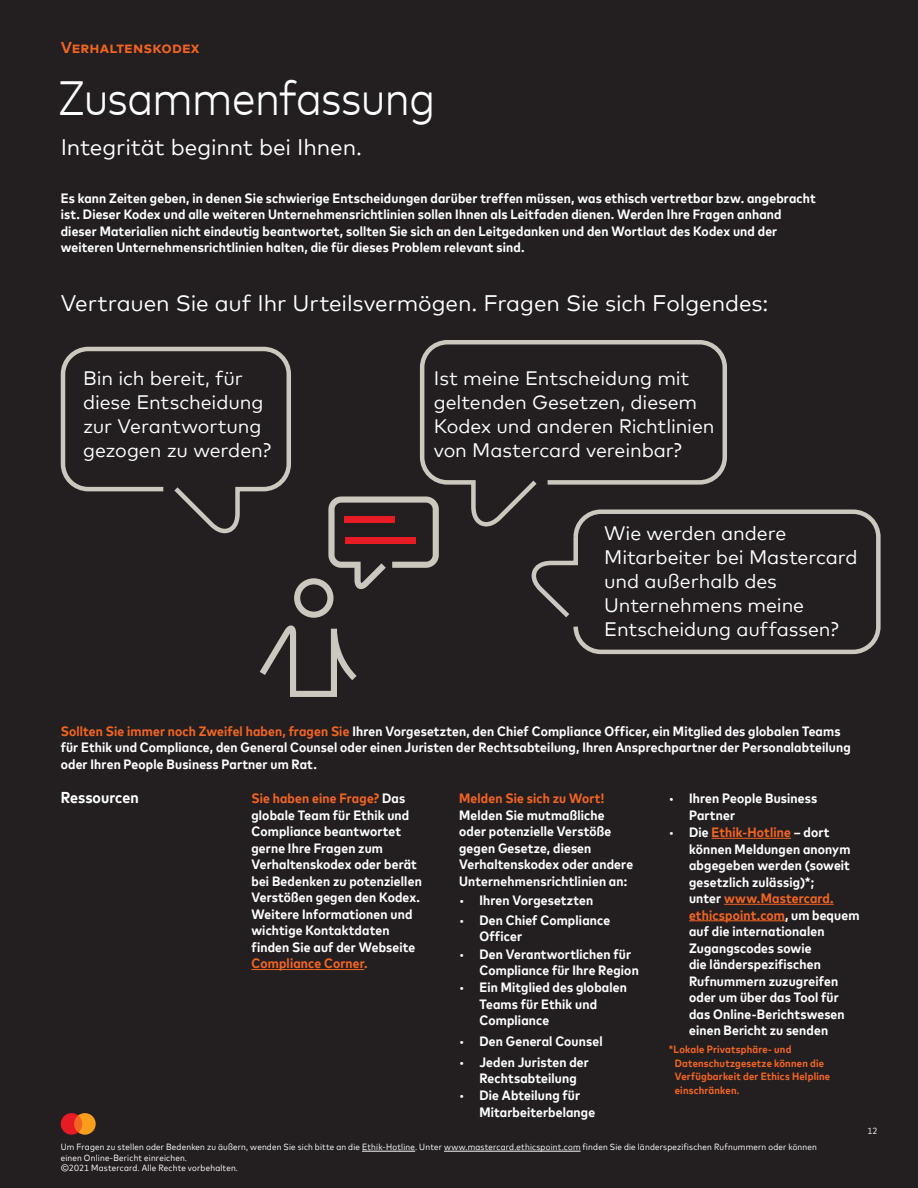
<style>
.page{position:relative;width:918px;height:1188px;background:#231f20}
.page>*{position:absolute;margin:0;border:0;box-sizing:border-box;transform-origin:0 0}
.Sections{font:300 48px "Mark For MC Nrw";letter-spacing:-.015em;color:#fff}
.MC_-_Intro__regular{font:22.5px "Mark Offc For MC";letter-spacing:-.005em;color:#fff}
.MC_-_Intro__regular-2{font:19.5px/24px "Mark Offc For MC";letter-spacing:-.005em;color:#fff}
.t1{font:700 15.75px "Mark Sc Offc For MC";letter-spacing:.01em;color:#f36421}
.Sections-2{font:700 15.75px "Mark For MC Nrw";letter-spacing:.005em;color:#fff}
.MC_-_SML_Body__book{font:700 13.5px/16.5px "Mark For MC Nrw";letter-spacing:.015em;color:#fff}
.MC_-_Notes__book__7{font:700 10.5px/13.5px "Mark For MC Nrw";letter-spacing:.02em;color:#f36421}
.t2{font:9px/10.5px "Mark For MC Nrw";letter-spacing:.025em;color:#fff}
.s1{color:#f36421}
.s2{font-weight:400}
</style>
<div class="page">
<svg style="left:260px;top:625px;width:97px;height:72px"></svg>
<svg style="left:294px;top:497px;width:145px;height:121px"></svg>
<svg style="left:418px;top:340px;width:309px;height:190px"></svg>
<div style="left:573px;top:509px;width:308px;height:145px;border:4px solid #ccc7bf;border-radius:25px"></div>
<svg style="left:60px;top:346px;width:231px;height:188px"></svg>
<svg style="left:531px;top:532px;width:48px;height:90px"></svg>
<hr style="left:251px;top:969px;width:113px;height:1px;background:#f36421">
<hr style="left:712px;top:838px;width:79px;height:1px;background:#f36421">
<hr style="left:724px;top:904px;width:110px;height:1px;background:#f36421">
<hr style="left:689px;top:920px;width:96px;height:1px;background:#f36421">
<hr style="left:362px;top:1151px;width:53px;height:1px;background:#fff">
<hr style="left:444px;top:1151px;width:137px;height:1px;background:#fff">
<svg style="left:61px;top:1113px;width:35px;height:22px"></svg>
<p class="t1" style="left:61px;top:35px;width:140px">Verhaltenskodex</p>
<p class="Sections" style="left:58px;top:63px;width:379px">Zusammenfassung</p>
<p class="MC_-_Intro__regular" style="left:61px;top:130px;width:303px">Integrität beginnt bei Ihnen.</p>
<p class="MC_-_SML_Body__book" style="left:61px;top:188px;width:756px">Es kann Zeiten geben, in denen Sie schwierige Entscheidungen darüber treffen müssen, was ethisch vertretbar bzw. angebracht ist. Dieser Kodex und alle weiteren Unternehmensrichtlinien sollen Ihnen als Leitfaden dienen. Werden Ihre Fragen anhand dieser Materialien nicht eindeutig beantwortet, sollten Sie sich an den Leitgedanken und den Wortlaut des Kodex und der weiteren Unternehmensrichtlinien halten, die für dieses Problem relevant sind.</p>
<p class="MC_-_Intro__regular" style="left:61px;top:286px;width:709px">Vertrauen Sie auf Ihr Urteilsvermögen. Fragen Sie sich Folgendes:</p>
<p class="MC_-_Intro__regular-2" style="left:83px;top:364px;width:190px">Bin ich bereit, für diese Entscheidung zur Verantwortung gezogen zu werden?</p>
<p class="MC_-_Intro__regular-2" style="left:434px;top:364px;width:282px">Ist meine Entscheidung mit geltenden Gesetzen, diesem<br>Kodex und anderen Richtlinien von Mastercard vereinbar?</p>
<p class="MC_-_Intro__regular-2" style="left:604px;top:520px;width:255px">Wie werden andere<br>Mitarbeiter bei Mastercard und außerhalb des<br>Unternehmens meine<br>Entscheidung auffassen?</p>
<p class="MC_-_SML_Body__book" style="left:61px;top:722px;width:791px"><span class="s1">Sollten Sie immer noch Zweifel haben, fragen Sie</span> Ihren Vorgesetzten, den Chief Compliance Officer, ein Mitglied des globalen Teams für Ethik und Compliance, den General Counsel oder einen Juristen der Rechtsabteilung, Ihren Ansprechpartner der Personalabteilung oder Ihren People Business Partner um Rat.</p>
<p class="Sections-2" style="left:61px;top:786px;width:80px">Ressourcen</p>
<p class="MC_-_SML_Body__book" style="left:251px;top:789px;width:172px"><span class="s1">Sie haben eine Frage?</span> Das globale Team für Ethik und<br>Compliance beantwortet gerne Ihre Fragen zum<br>Verhaltenskodex oder berät bei Bedenken zu potenziellen<br>Verstößen gegen den Kodex.<br>Weitere Informationen und wichtige Kontaktdaten finden Sie auf der Webseite<br><span class="s1">Compliance Corner.</span></p>
<p class="MC_-_SML_Body__book" style="left:459px;top:789px;width:175px"><span class="s1">Melden Sie sich zu Wort!<br></span>Melden Sie mutmaßliche oder potenzielle Verstöße gegen Gesetze, diesen<br>Verhaltenskodex oder andere<br>Unternehmensrichtlinien an:</p>
<p class="MC_-_SML_Body__book" style="left:459px;top:890px;width:136px"><span class="s2">•</span> Ihren Vorgesetzten</p>
<p class="MC_-_SML_Body__book" style="left:479px;top:911px;width:132px;text-indent:-20px"><span class="s2">•</span> Den Chief Compliance<br>Officer</p>
<p class="MC_-_SML_Body__book" style="left:479px;top:944px;width:161px;text-indent:-20px"><span class="s2">•</span> Den Verantwortlichen für<br>Compliance für Ihre Region</p>
<p class="MC_-_SML_Body__book" style="left:479px;top:978px;width:149px;text-indent:-20px"><span class="s2">•</span> Ein Mitglied des globalen<br>Teams für Ethik und<br>Compliance</p>
<p class="MC_-_SML_Body__book" style="left:459px;top:1032px;width:145px"><span class="s2">•</span> Den General Counsel</p>
<p class="MC_-_SML_Body__book" style="left:459px;top:1052px;width:131px;text-align:center"><span class="s2">•</span> Jeden Juristen der<br>Rechtsabteilung</p>
<p class="MC_-_SML_Body__book" style="left:479px;top:1086px;width:117px;text-indent:-20px"><span class="s2">•</span> Die Abteilung für<br>Mitarbeiterbelange</p>
<p class="MC_-_SML_Body__book" style="left:689px;top:789px;width:130px;text-indent:-20px"><span class="s2">•</span> Ihren People Business<br>Partner</p>
<p class="MC_-_SML_Body__book" style="left:689px;top:823px;width:172px;text-indent:-20px"><span class="s2">•</span> Die <span class="s1">Ethik-Hotline</span> – dort können Meldungen anonym abgegeben werden (soweit gesetzlich zulässig)*;<br>unter <span class="s1">www.Mastercard. ethicspoint.com</span>, um bequem auf die internationalen<br>Zugangscodes sowie<br>die länderspezifischen<br>Rufnummern zuzugreifen oder um über das Tool für das Online-Berichtswesen einen Bericht zu senden</p>
<p class="MC_-_Notes__book__7" style="left:675px;top:1042px;width:157px;text-indent:-6px">*Lokale Privatsphäre- und<br>Datenschutzgesetze können die<br>Verfügbarkeit der Ethics Helpline einschränken.</p>
<p class="t2" style="left:61px;top:1141px;width:758px">Um Fragen zu stellen oder Bedenken zu äußern, wenden Sie sich bitte an die Ethik-Hotline. Unter www.mastercard.ethicspoint.com finden Sie die länderspezifischen Rufnummern oder können einen Online-Bericht einreichen.</p>
<p class="t2" style="left:61px;top:1162px;width:179px">©2021 Mastercard. Alle Rechte vorbehalten.</p>
<p class="t2" style="left:867px;top:1125px;width:12px">12</p>
</div>
